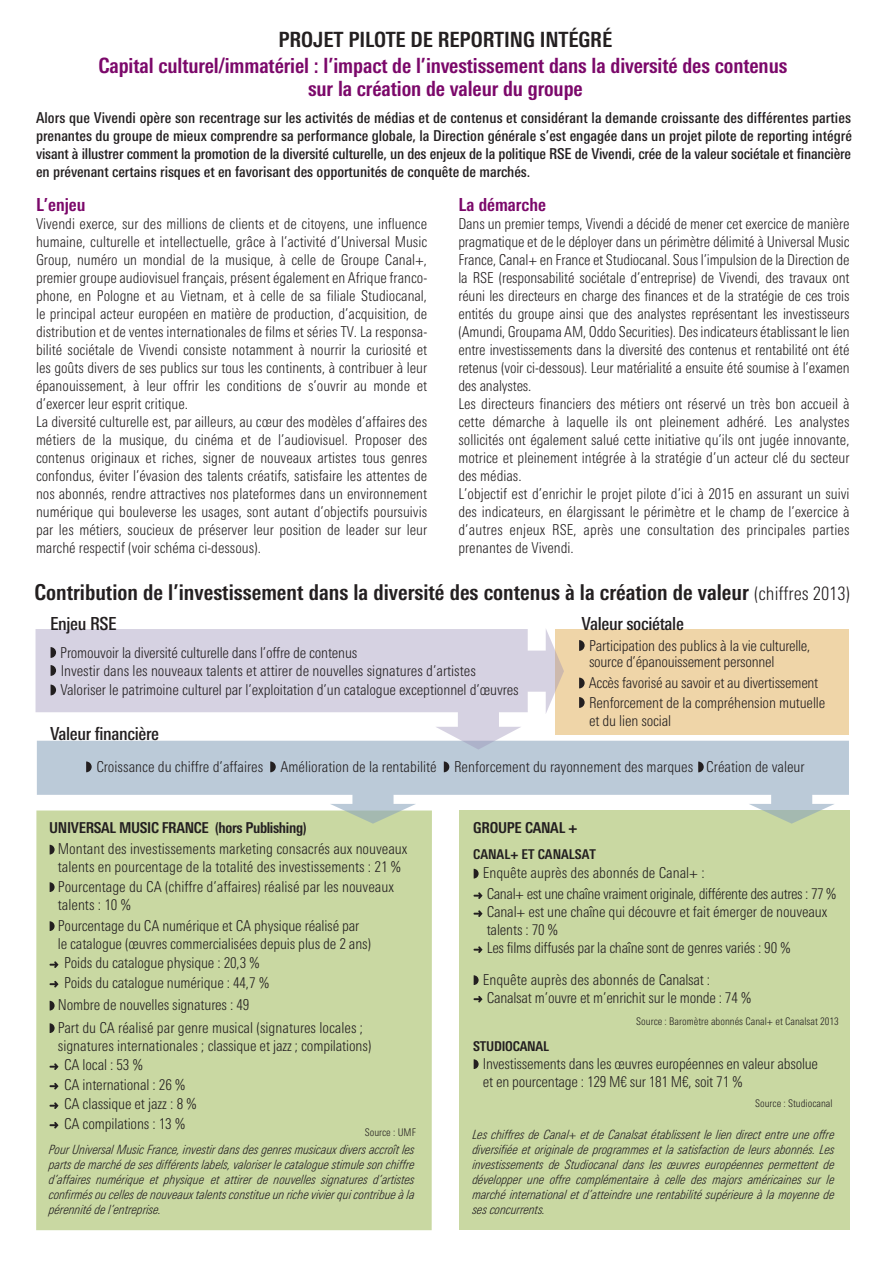
<style>
.page{position:relative;width:893px;height:1263px;background:#fff}
.page>*{position:absolute;margin:0;border:0;box-sizing:border-box;transform-origin:0 0}
.t1{font:700 condensed 21.9px "LT Univers";color:#231f20}
.t2{font:700 condensed 21px/22.5px "LT Univers";letter-spacing:-.005em;color:#7b086a;text-align:center}
.t3{font:700 condensed 21px "LT Univers";letter-spacing:-.005em;color:#231f20}
.t4{font:500 condensed 18px "LT Univers";letter-spacing:-.02em;color:#231f20}
.t5{font:700 condensed 18px "LT Univers";color:#7b086a}
.t6{font:300 condensed 15px/18px "LT Univers";color:#231f20}
.t7{font:500 condensed 15px/18px "LT Univers";letter-spacing:-.005em;color:#231f20;text-align:justify}
.t8{font:300 condensed 15px/16.5px "LT Univers";letter-spacing:-.02em;color:#231f20}
.t9{font:300 condensed 15px/21px "LT Univers";letter-spacing:-.025em;color:#231f20}
.t10{font:700 condensed 15px "LT Univers";letter-spacing:-.02em;color:#231f20}
.t11{font:700 condensed 13.5px "LT Univers";color:#231f20}
.t12{font:italic 300 condensed 12.75px/15px "LT Univers";color:#231f20;text-align:justify}
.t13{font:300 condensed 10.5px "LT Univers";color:#231f20}
.s1{font-weight:300;font-size:18.75px}
</style>
<div class="page">
<div style="left:36px;top:810px;width:396px;height:420px;background:#c9d8a2"></div>
<div style="left:459px;top:810px;width:390px;height:420px;background:#c9d8a2"></div>
<div style="left:555px;top:630px;width:294px;height:105px;background:#efd5a8"></div>
<svg style="left:37px;top:741px;width:812px;height:83px;fill:#bbcad8"></svg>
<svg style="left:36px;top:629px;width:528px;height:120px;fill:#d6d2e2"></svg>
<svg style="left:51px;top:647px;width:5px;height:11px"></svg>
<svg style="left:51px;top:665px;width:5px;height:11px"></svg>
<svg style="left:51px;top:684px;width:5px;height:11px"></svg>
<svg style="left:86px;top:761px;width:6px;height:11px"></svg>
<svg style="left:270px;top:761px;width:6px;height:11px"></svg>
<svg style="left:444px;top:761px;width:5px;height:11px"></svg>
<svg style="left:698px;top:761px;width:6px;height:11px"></svg>
<svg style="left:50px;top:845px;width:5px;height:9px"></svg>
<svg style="left:50px;top:882px;width:5px;height:10px"></svg>
<svg style="left:50px;top:921px;width:5px;height:10px"></svg>
<svg style="left:50px;top:961px;width:9px;height:7px"></svg>
<svg style="left:50px;top:981px;width:9px;height:6px"></svg>
<svg style="left:50px;top:1001px;width:5px;height:9px"></svg>
<svg style="left:50px;top:1023px;width:5px;height:10px"></svg>
<svg style="left:50px;top:1063px;width:9px;height:7px"></svg>
<svg style="left:50px;top:1083px;width:9px;height:6px"></svg>
<svg style="left:50px;top:1102px;width:9px;height:7px"></svg>
<svg style="left:50px;top:1122px;width:9px;height:6px"></svg>
<svg style="left:474px;top:869px;width:5px;height:9px"></svg>
<svg style="left:474px;top:892px;width:9px;height:7px"></svg>
<svg style="left:474px;top:910px;width:9px;height:7px"></svg>
<svg style="left:474px;top:946px;width:9px;height:7px"></svg>
<svg style="left:474px;top:975px;width:5px;height:10px"></svg>
<svg style="left:474px;top:996px;width:9px;height:6px"></svg>
<svg style="left:474px;top:1059px;width:5px;height:10px"></svg>
<svg style="left:579px;top:640px;width:6px;height:11px"></svg>
<svg style="left:579px;top:677px;width:6px;height:11px"></svg>
<svg style="left:579px;top:697px;width:6px;height:11px"></svg>
<h2 class="t3" style="left:278px;top:27px;width:335px">PROJET PILOTE DE REPORTING INTÉGRÉ</h2>
<h2 class="t2" style="left:98px;top:55px;width:690px">Capital culturel/immatériel : l’impact de l’investissement dans la diversité des contenus sur la création de valeur du groupe</h2>
<p class="t7" style="left:36px;top:109px;width:817px">Alors que Vivendi opère son recentrage sur les activités de médias et de contenus et considérant la demande croissante des différentes parties prenantes du groupe de mieux comprendre sa performance globale, la Direction générale s’est engagée dans un projet pilote de reporting intégré visant à illustrer comment la promotion de la diversité culturelle, un des enjeux de la politique RSE de Vivendi, crée de la valeur sociétale et financière en prévenant certains risques et en favorisant des opportunités de conquête de marchés.</p>
<p class="t5" style="left:36px;top:194px;width:51px">L’enjeu</p>
<p class="t6" style="left:36px;top:215px;width:393px">Vivendi exerce, sur des millions de clients et de citoyens, une influence humaine, culturelle et intellectuelle, grâce à l’activité d’Universal Music Group, numéro un mondial de la musique, à celle de Groupe Canal+, premier groupe audiovisuel français, présent également en Afrique franco&shy;phone, en Pologne et au Vietnam, et à celle de sa filiale Studiocanal, le principal acteur européen en matière de production, d’acquisition, de distribution et de ventes internationales de films et séries TV. La responsa&shy;bilité sociétale de Vivendi consiste notamment à nourrir la curiosité et les goûts divers de ses publics sur tous les continents, à contribuer à leur épanouissement, à leur offrir les conditions de s’ouvrir au monde et d’exercer leur esprit critique.<br>La diversité culturelle est, par ailleurs, au cœur des modèles d’affaires des métiers de la musique, du cinéma et de l’audiovisuel. Proposer des contenus originaux et riches, signer de nouveaux artistes tous genres confondus, éviter l’évasion des talents créatifs, satisfaire les attentes de nos abonnés, rendre attractives nos plateformes dans un environnement numérique qui bouleverse les usages, sont autant d’objectifs poursuivis par les métiers, soucieux de préserver leur position de leader sur leur marché respectif (voir schéma ci-dessous).</p>
<p class="t5" style="left:458px;top:194px;width:89px">La démarche</p>
<p class="t6" style="left:458px;top:215px;width:393px">Dans un premier temps, Vivendi a décidé de mener cet exercice de manière pragmatique et de le déployer dans un périmètre délimité à Universal Music France, Canal+ en France et Studiocanal. Sous l’impulsion de la Direction de la RSE (responsabilité sociétale d’entreprise) de Vivendi, des travaux ont réuni les directeurs en charge des finances et de la stratégie de ces trois entités du groupe ainsi que des analystes représentant les investisseurs (Amundi, Groupama AM, Oddo Securities). Des indicateurs établissant le lien entre investissements dans la diversité des contenus et rentabilité ont été retenus (voir ci-dessous). Leur matérialité a ensuite été soumise à l’examen des analystes.<br>Les directeurs financiers des métiers ont réservé un très bon accueil à cette démarche à laquelle ils ont pleinement adhéré. Les analystes sollicités ont également salué cette initiative qu’ils ont jugée innovante, motrice et pleinement intégrée à la stratégie d’un acteur clé du secteur des médias.<br>L’objectif est d’enrichir le projet pilote d’ici à 2015 en assurant un suivi des indicateurs, en élargissant le périmètre et le champ de l’exercice à d’autres enjeux RSE, après une consultation des principales parties prenantes de Vivendi.</p>
<h1 class="t1" style="left:34px;top:579px;width:817px">Contribution de l’investissement dans la diversité des contenus à la création de valeur <span class="s1">(chiffres 2013)</span></h1>
<p class="t4" style="left:50px;top:613px;width:68px">Enjeu RSE</p>
<p class="t4" style="left:582px;top:613px;width:104px">Valeur sociétale</p>
<p class="t6" style="left:60px;top:643px;width:417px">Promouvoir la diversité culturelle dans l’offre de contenus<br>Investir dans les nouveaux talents et attirer de nouvelles signatures d’artistes</p>
<p class="t6" style="left:61px;top:681px;width:460px">Valoriser le patrimoine culturel par l’exploitation d’un catalogue exceptionnel d’œuvres</p>
<p class="t4" style="left:50px;top:723px;width:111px">Valeur financière</p>
<p class="t8" style="left:589px;top:637px;width:223px">Participation des publics à la vie culturelle, source d’épanouissement personnel</p>
<p class="t8" style="left:589px;top:673px;width:238px;line-height:19.5px">Accès favorisé au savoir et au divertissement<br>Renforcement de la compréhension mutuelle</p>
<p class="t6" style="left:589px;top:711px;width:84px">et du lien social</p>
<p class="t6" style="left:96px;top:758px;width:710px">Croissance du chiffre d’affaires Amélioration de la rentabilité Renforcement du rayonnement des marques Création de valeur</p>
<p class="t10" style="left:49px;top:819px;width:259px">UNIVERSAL MUSIC FRANCE (hors Publishing)</p>
<p class="t6" style="left:58px;top:840px;width:351px">Montant des investissements marketing consacrés aux nouveaux talents en pourcentage de la totalité des investissements : 21 %</p>
<p class="t6" style="left:58px;top:877px;width:338px">Pourcentage du CA (chiffre d’affaires) réalisé par les nouveaux talents : 10 %</p>
<p class="t6" style="left:58px;top:916px;width:315px">Pourcentage du CA numérique et CA physique réalisé par le catalogue (œuvres commercialisées depuis plus de 2 ans)</p>
<p class="t6" style="left:64px;top:953px;width:206px;line-height:19.5px">Poids du catalogue physique : 20,3 %<br>Poids du catalogue numérique : 44,7 %</p>
<p class="t6" style="left:58px;top:994px;width:307px;line-height:22.5px">Nombre de nouvelles signatures : 49<br>Part du CA réalisé par genre musical (signatures locales ;</p>
<p class="t6" style="left:64px;top:1036px;width:309px;line-height:19.5px;text-indent:-7px">signatures internationales ; classique et jazz ; compilations)<br>CA local : 53 %<br>CA international : 26 %<br>CA classique et jazz : 8 %<br>CA compilations : 13 %</p>
<p class="t12" style="left:49px;top:1142px;width:367px">Pour Universal Music France, investir dans des genres musicaux divers accroît les parts de marché de ses différents labels, valoriser le catalogue stimule son chiffre d’affaires numérique et physique et attirer de nouvelles signatures d’artistes confirmés ou celles de nouveaux talents constitue un riche vivier qui contribue à la pérennité de l’entreprise.</p>
<p class="t13" style="left:365px;top:1126px;width:53px">Source : UMF</p>
<p class="t10" style="left:473px;top:819px;width:106px">GROUPE CANAL +</p>
<p class="t11" style="left:473px;top:846px;width:124px">CANAL+ ET CANALSAT</p>
<p class="t9" style="left:483px;top:862px;width:355px">Enquête auprès des abonnés de Canal+ :<br>Canal+ est une chaîne vraiment originale, différente des autres : 77 %</p>
<p class="t6" style="left:487px;top:903px;width:342px">Canal+ est une chaîne qui découvre et fait émerger de nouveaux talents : 70 %<br>Les films diffusés par la chaîne sont de genres variés : 90 %</p>
<p class="t6" style="left:483px;top:970px;width:270px">Enquête auprès des abonnés de Canalsat :<br>Canalsat m’ouvre et m’enrichit sur le monde : 74 %</p>
<p class="t11" style="left:473px;top:1038px;width:77px">STUDIOCANAL</p>
<p class="t6" style="left:483px;top:1054px;width:337px">Investissements dans les œuvres européennes en valeur absolue et en pourcentage : 129 M€ sur 181 M€, soit 71 %</p>
<p class="t13" style="left:636px;top:1015px;width:204px">Source : Baromètre abonnés Canal+ et Canalsat 2013</p>
<p class="t13" style="left:755px;top:1097px;width:79px">Source : Studiocanal</p>
<p class="t12" style="left:473px;top:1127px;width:364px">Les chiffres de Canal+ et de Canalsat établissent le lien direct entre une offre diversifiée et originale de programmes et la satisfaction de leurs abonnés. Les investissements de Studiocanal dans les œuvres européennes permettent de développer une offre complémentaire à celle des majors américaines sur le marché international et d’atteindre une rentabilité supérieure à la moyenne de ses concurrents.</p>
</div>
